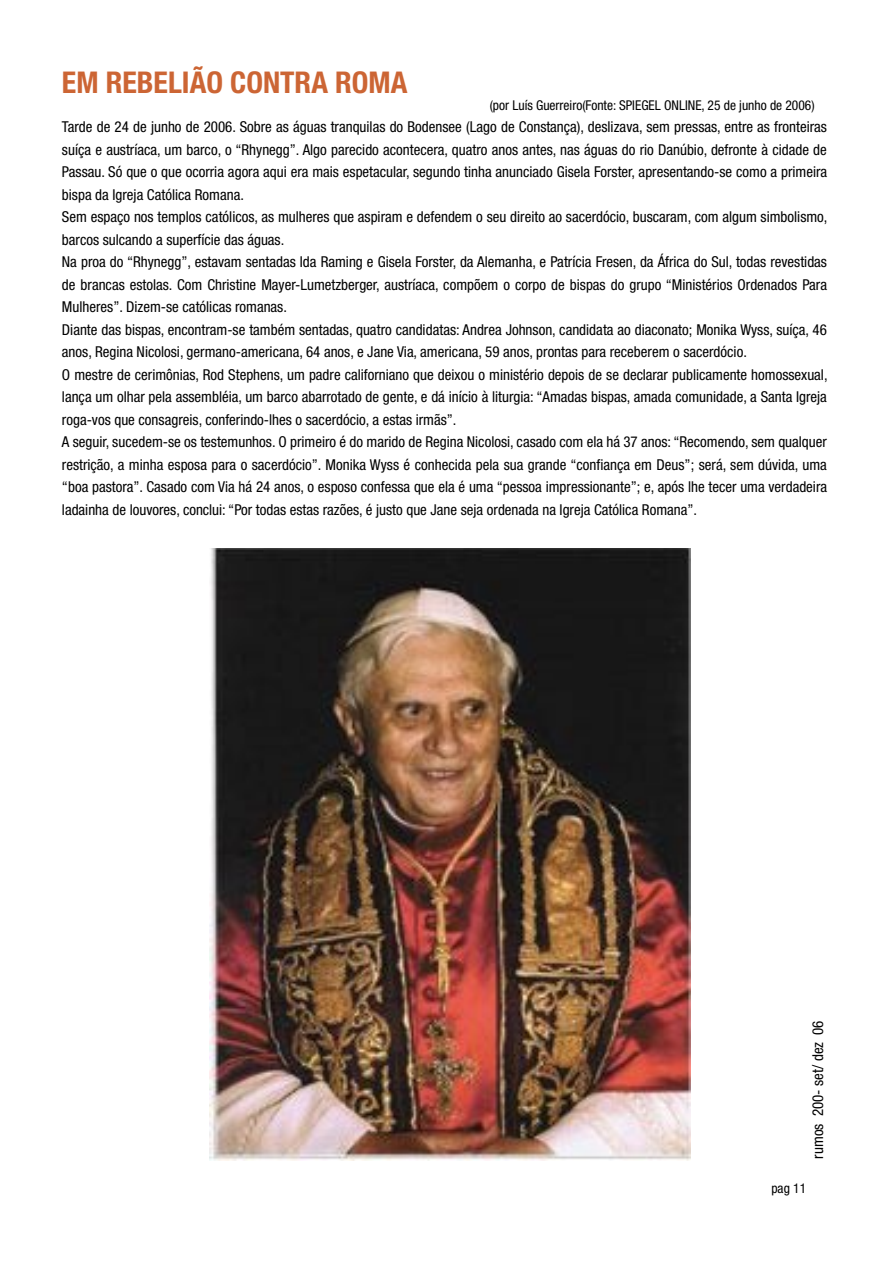
<style>
.page{position:relative;width:893px;height:1263px;background:#fff}
.page>*{position:absolute;margin:0;border:0;box-sizing:border-box;transform-origin:0 0}
.t1{font:700 condensed 30px "Helvetica Neue";color:#cc6534}
.t2{font:condensed 15px/22.5px "Helvetica Neue";color:#000}
.t3{font:condensed 13.5px "Helvetica Neue";color:#000}
</style>
<div class="page">
<img style="left:209px;top:549px;width:481px;height:612px">
<h1 class="t1" style="left:62px;top:64px;width:347px">EM REBELIÃO CONTRA ROMA</h1>
<p class="t3" style="left:490px;top:97px;width:326px">(por Luís Guerreiro(Fonte: SPIEGEL ONLINE, 25 de junho de 2006)</p>
<p class="t2" style="left:62px;top:115px;width:767px">Tarde de 24 de junho de 2006. Sobre as águas tranquilas do Bodensee (Lago de Constança), deslizava, sem pressas, entre as fronteiras suíça e austríaca, um barco, o “Rhynegg”. Algo parecido acontecera, quatro anos antes, nas águas do rio Danúbio, defronte à cidade de Passau. Só que o que ocorria agora aqui era mais espetacular, segundo tinha anunciado Gisela Forster, apresentando-se como a primeira bispa da Igreja Católica Romana.<br>Sem espaço nos templos católicos, as mulheres que aspiram e defendem o seu direito ao sacerdócio, buscaram, com algum simbolismo, barcos sulcando a superfície das águas.<br>Na proa do “Rhynegg”, estavam sentadas Ida Raming e Gisela Forster, da Alemanha, e Patrícia Fresen, da África do Sul, todas revestidas de brancas estolas. Com Christine Mayer-Lumetzberger, austríaca, compõem o corpo de bispas do grupo “Ministérios Ordenados Para Mulheres”. Dizem-se católicas romanas.<br>Diante das bispas, encontram-se também sentadas, quatro candidatas: Andrea Johnson, candidata ao diaconato; Monika Wyss, suíça, 46 anos, Regina Nicolosi, germano-americana, 64 anos, e Jane Via, americana, 59 anos, prontas para receberem o sacerdócio.<br>O mestre de cerimônias, Rod Stephens, um padre californiano que deixou o ministério depois de se declarar publicamente homossexual, lança um olhar pela assembléia, um barco abarrotado de gente, e dá início à liturgia: “Amadas bispas, amada comunidade, a Santa Igreja roga-vos que consagreis, conferindo-lhes o sacerdócio, a estas irmãs”.<br>A seguir, sucedem-se os testemunhos. O primeiro é do marido de Regina Nicolosi, casado com ela há 37 anos: “Recomendo, sem qualquer restrição, a minha esposa para o sacerdócio”. Monika Wyss é conhecida pela sua grande “confiança em Deus”; será, sem dúvida, uma “boa pastora”. Casado com Via há 24 anos, o esposo confessa que ela é uma “pessoa impressionante”; e, após lhe tecer uma verdadeira ladainha de louvores, conclui: “Por todas estas razões, é justo que Jane seja ordenada na Igreja Católica Romana”.</p>
<p class="t2" style="left:807px;top:1158px;width:140px;rotate:-90deg">rumos 200- set/ dez 06</p>
<p class="t3" style="left:771px;top:1180px;width:36px">pag 11</p>
</div>
